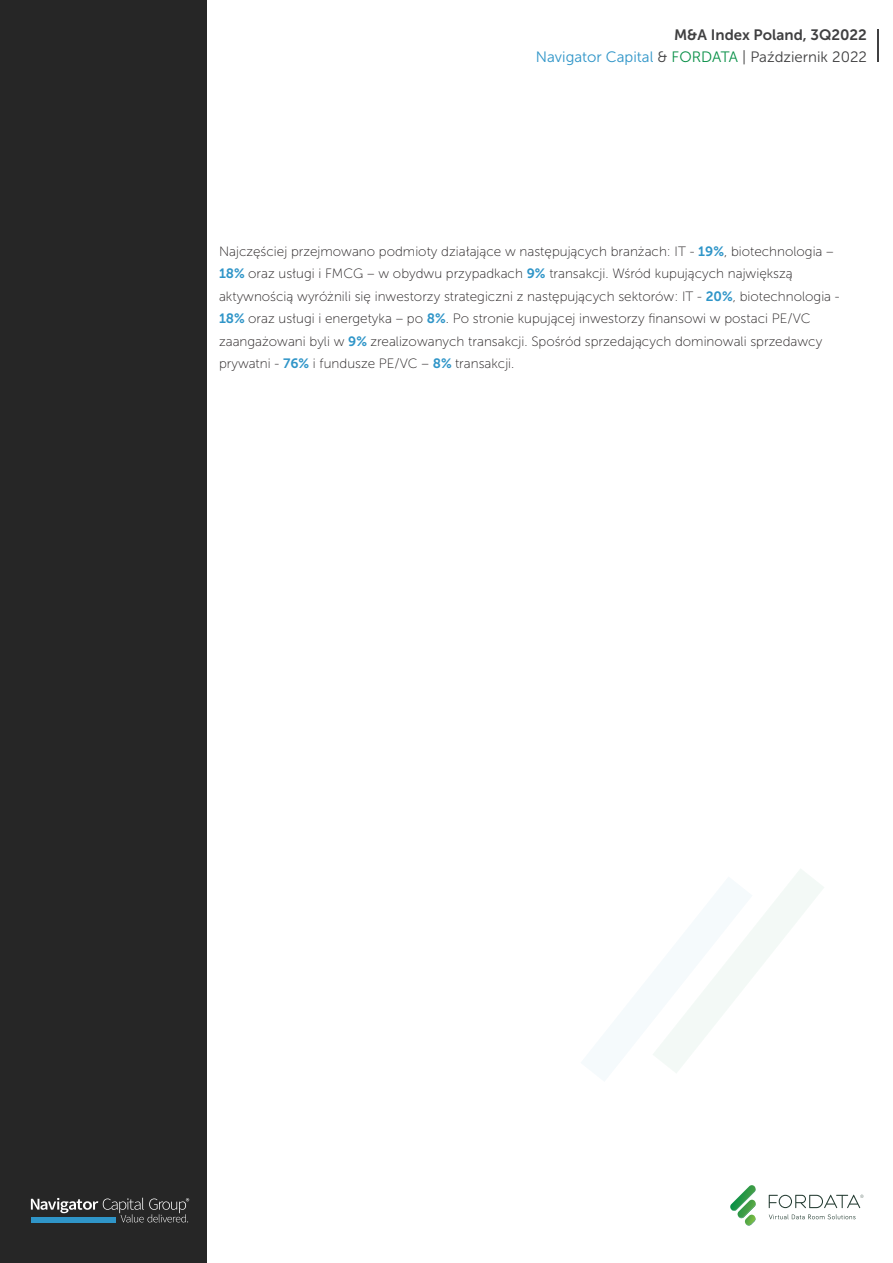
<style>
.page{position:relative;width:893px;height:1263px;background:#fff}
.page>*{position:absolute;margin:0;border:0;box-sizing:border-box;transform-origin:0 0}
.t1{font:15px "Museo Sans 300";color:#404041}
.t2{font:15px "Museo Sans 700";color:#404041}
.t3{font:13.5px/22.5px "Museo Sans 100";color:#231f20}
.s1{color:#2f95c8}
.s2{color:#078f46}
.s3{font-family:"Museo Sans 700";color:#2f95c8}
</style>
<div class="page">
<div style="left:0;top:0;width:206px;height:1263px;background:#262626"></div>
<svg style="left:653px;top:869px;width:171px;height:204px"></svg>
<svg style="left:31px;top:1198px;width:158px;height:24px"></svg>
<svg style="left:769px;top:1214px;width:86px;height:5px"></svg>
<svg style="left:730px;top:1185px;width:26px;height:41px"></svg>
<svg style="left:769px;top:1195px;width:94px;height:13px"></svg>
<hr style="left:877px;top:29px;width:1px;height:33px;background:#404041">
<p class="t2" style="left:674px;top:27px;width:194px">M&amp;A Index Poland, 3Q2022</p>
<p class="t1" style="left:536px;top:48px;width:333px"><span class="s1">Navigator Capital</span> &amp; <span class="s2">FORDATA</span> | Październik 2022</p>
<p class="t3" style="left:219px;top:240px;width:622px">Najczęściej przejmowano podmioty działające w następujących branżach: IT - <span class="s3">19%</span>, biotechnologia – <span class="s3">18%</span> oraz usługi i FMCG – w obydwu przypadkach <span class="s3">9%</span> transakcji. Wśród kupujących największą aktywnością wyróżnili się inwestorzy strategiczni z następujących sektorów: IT - <span class="s3">20%</span>, biotechnologia - <span class="s3">18%</span> oraz usługi i energetyka – po <span class="s3">8%</span>. Po stronie kupującej inwestorzy finansowi w postaci PE/VC zaangażowani byli w <span class="s3">9%</span> zrealizowanych transakcji. Spośród sprzedających dominowali sprzedawcy prywatni - <span class="s3">76%</span> i fundusze PE/VC – <span class="s3">8%</span> transakcji.</p>
</div>
